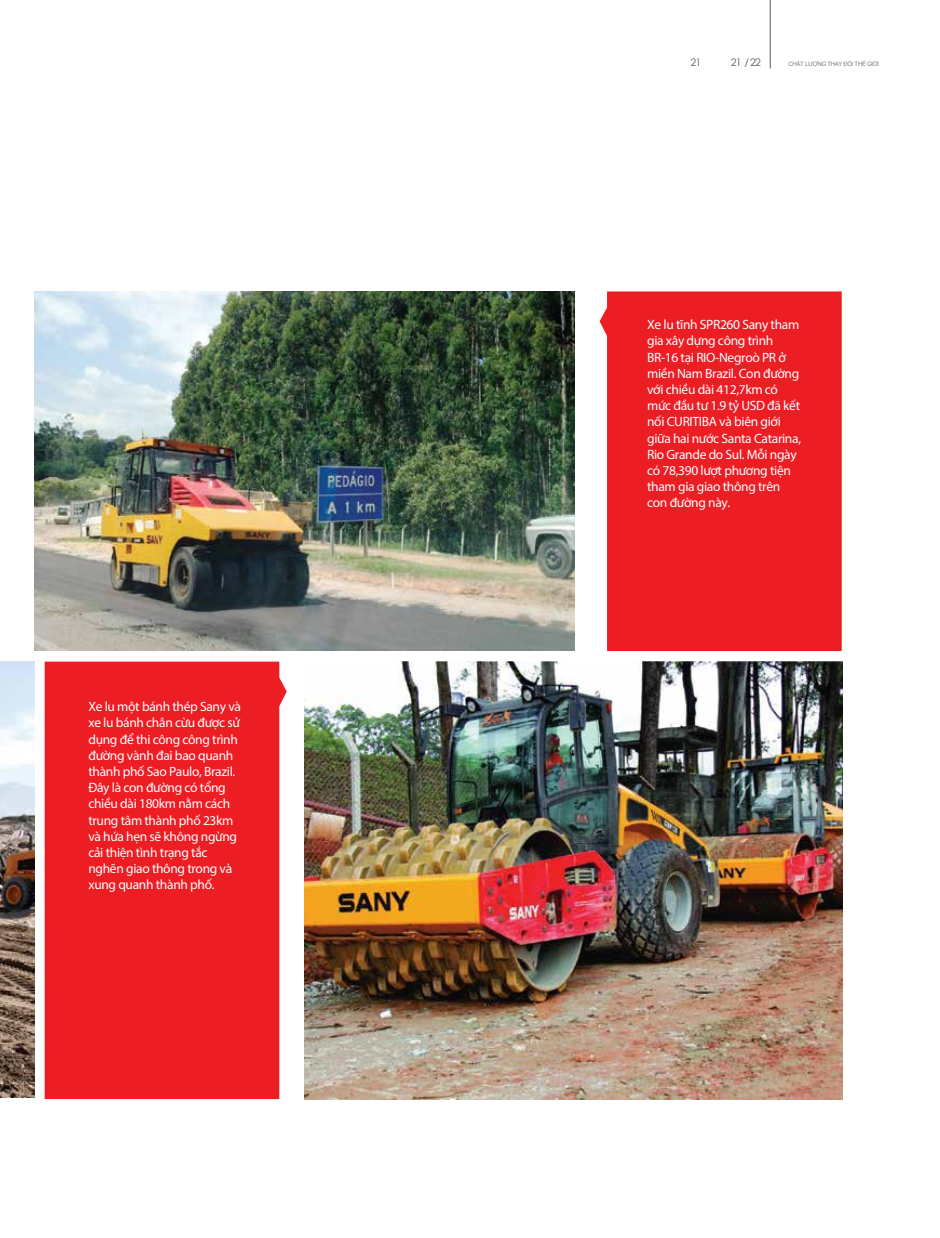
<style>
.page{position:relative;width:940px;height:1238px;background:#fff}
.page>*{position:absolute;margin:0;border:0;box-sizing:border-box;transform-origin:0 0}
.t1{font:13.5px/16.2px "Myriad Pro";letter-spacing:-.025em;color:#fff}
.t2{font:10.5px "Century Gothic";color:#595a5c}
.t3{font:6px "Arial";letter-spacing:-.05em;color:#7e7f80}
</style>
<div class="page">
<hr style="left:770px;top:0;width:1px;height:68px;background:#595a5c">
<img style="left:34px;top:291px;width:540px;height:360px">
<div style="left:599px;top:291px;width:242px;height:360px;background:#ed1d24"></div>
<div style="left:45px;top:661px;width:242px;height:437px;background:#ed1d24"></div>
<img style="left:0;top:661px;width:34px;height:436px">
<img style="left:304px;top:661px;width:538px;height:437px">
<p class="t1" style="left:88px;top:698px;width:154px">Xe lu một bánh thép Sany và xe lu bánh chân cừu được sử dụng để thi công công trình đường vành đai bao quanh thành phố Sao Paulo, Brazil.<br>Đây là con đường có tổng chiều dài 180km nằm cách trung tâm thành phố 23km và hứa hẹn sẽ không ngừng cải thiện tình trạng tắc nghẽn giao thông trong và xung quanh thành phố.</p>
<p class="t2" style="left:690px;top:55px;width:12px">21</p>
<p class="t2" style="left:731px;top:55px;width:32px">21 /22</p>
<p class="t3" style="left:788px;top:60px;width:92px">CHẤT LƯỢNG THAY ĐỔI THẾ GIỚI</p>
<p class="t1" style="left:647px;top:316px;width:155px">Xe lu tĩnh SPR260 Sany tham gia xây dựng công trình<br>BR-16 tại RIO-Negroò PR ở miền Nam Brazil. Con đường với chiều dài 412,7km có mức đầu tư 1.9 tỷ USD đã kết nối CURITIBA và biên giới giữa hai nước Santa Catarina,<br>Rio Grande do Sul. Mỗi ngày có 78,390 lượt phương tiện tham gia giao thông trên con đường này.</p>
</div>
